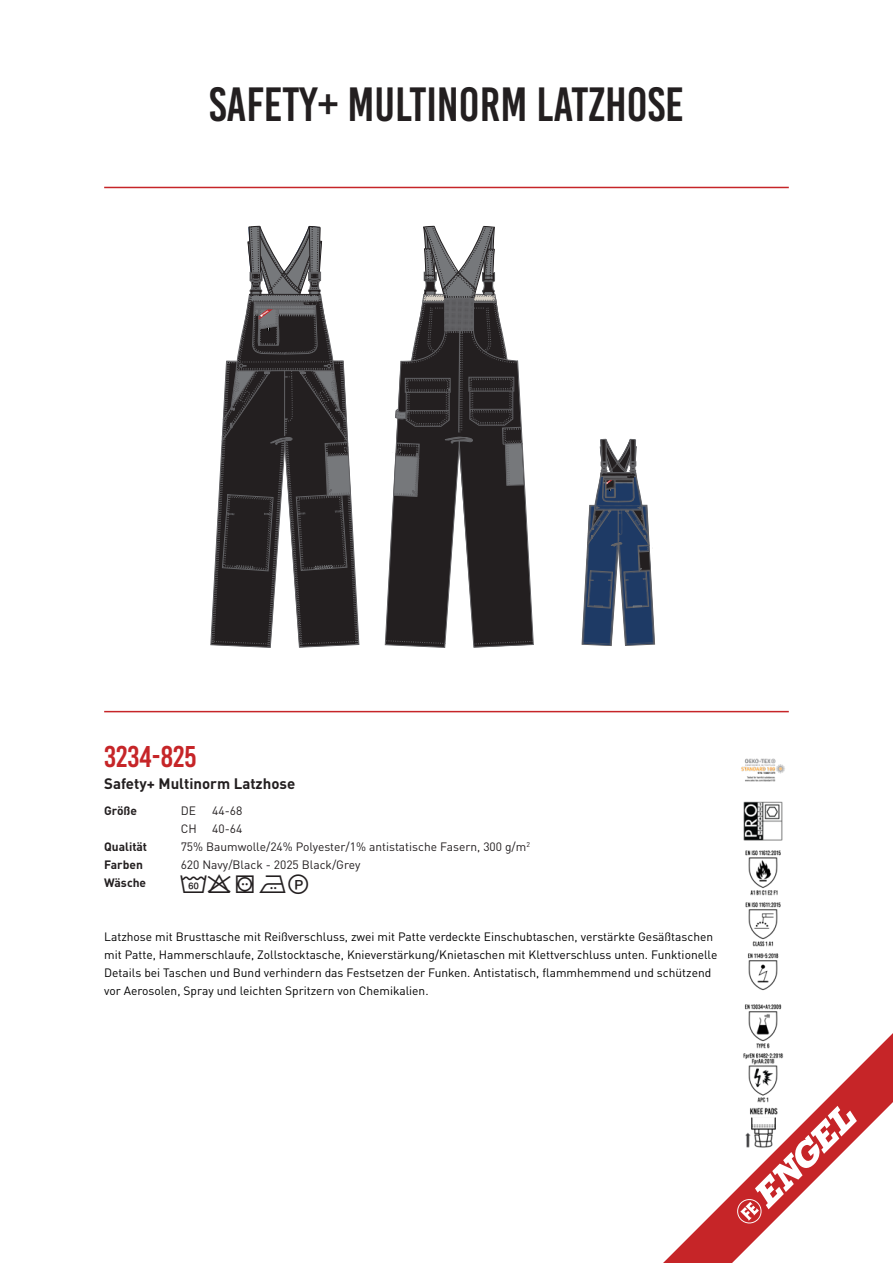
<style>
.page{position:relative;width:893px;height:1263px;background:#fff}
.page>*{position:absolute;margin:0;border:0;box-sizing:border-box;transform-origin:0 0}
.t1{font:48px "Bebas Kai";color:#231f20}
.t2{font:30px "Bebas Kai";color:#c62528}
.produkt_overskrift{font:700 15px "DINOT";color:#231f20}
.produkt_brødtekst{font:12px/18px "DINOT";color:#000}
.produkt_info{font:12px "DINOT";color:#231f20}
.produkt_info-2{font:700 12px "DINOT";color:#231f20}
</style>
<div class="page">
<hr style="left:104px;top:187px;width:685px;height:1px;background:#c62528">
<hr style="left:104px;top:711px;width:685px;height:1px;background:#c62528">
<svg style="left:663px;top:1033px;width:230px;height:230px"></svg>
<svg style="left:736px;top:1106px;width:121px;height:119px"></svg>
<svg style="left:210px;top:225px;width:150px;height:423px"></svg>
<svg style="left:384px;top:225px;width:150px;height:423px"></svg>
<img style="left:738px;top:758px;width:51px;height:344px">
<img style="left:740px;top:1105px;width:46px;height:45px">
<svg style="left:582px;top:439px;width:73px;height:207px"></svg>
<p class="t1" style="left:209px;top:79px;width:476px">SAFETY+ MULTINORM LATZHOSE</p>
<h2 class="t2" style="left:104px;top:741px;width:94px">3234-825</h2>
<p class="produkt_overskrift" style="left:104px;top:774px;width:193px">Safety+ Multinorm Latzhose</p>
<p class="produkt_info-2" style="left:104px;top:802px;width:34px">Größe</p>
<p class="produkt_info" style="left:181px;top:803px;width:17px">DE</p>
<p class="produkt_info" style="left:212px;top:803px;width:32px">44-68</p>
<p class="produkt_info" style="left:181px;top:821px;width:17px">CH</p>
<p class="produkt_info" style="left:212px;top:821px;width:32px">40-64</p>
<p class="produkt_info-2" style="left:104px;top:838px;width:44px">Qualität</p>
<p class="produkt_info" style="left:181px;top:839px;width:351px">75% Baumwolle/24% Polyester/1% antistatische Fasern, 300 g/m<sup>2</sup></p>
<p class="produkt_info-2" style="left:104px;top:856px;width:40px">Farben</p>
<p class="produkt_info" style="left:181px;top:857px;width:181px">620 Navy/Black - 2025 Black/Grey</p>
<p class="produkt_info-2" style="left:104px;top:874px;width:44px">Wäsche</p>
<p class="produkt_brødtekst" style="left:104px;top:927px;width:610px">Latzhose mit Brusttasche mit Reißverschluss, zwei mit Patte verdeckte Einschubtaschen, verstärkte Gesäßtaschen</p>
<p class="produkt_brødtekst" style="left:104px;top:945px;width:615px">mit Patte, Hammerschlaufe, Zollstocktasche, Knieverstärkung/Knietaschen mit Klettverschluss unten. Funktionelle<br>Details bei Taschen und Bund verhindern das Festsetzen der Funken. Antistatisch, flammhemmend und schützend</p>
<p class="produkt_brødtekst" style="left:104px;top:981px;width:326px">vor Aerosolen, Spray und leichten Spritzern von Chemikalien.</p>
</div>
